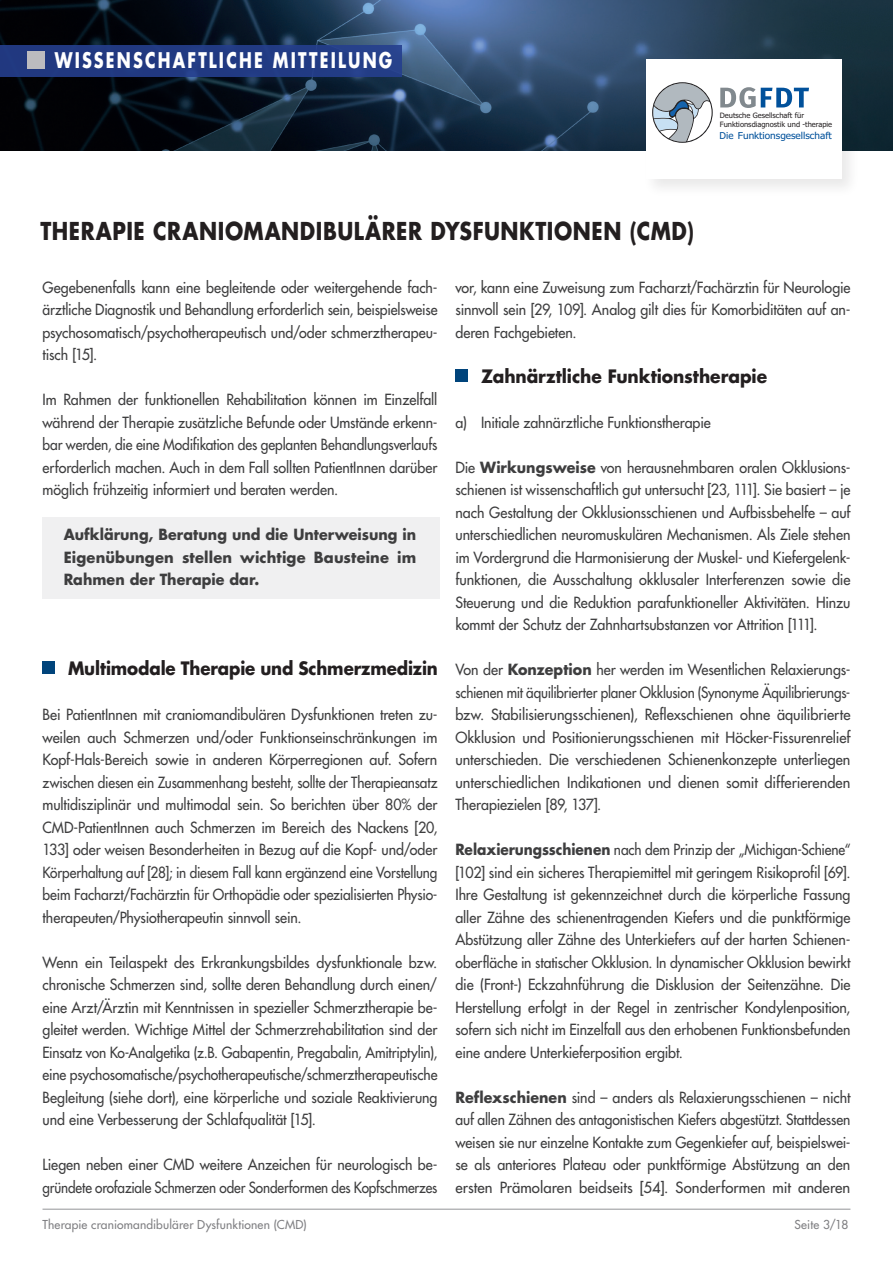
<style>
.page{position:relative;width:893px;height:1263px;background:#fff}
.page>*{position:absolute;margin:0;border:0;box-sizing:border-box;transform-origin:0 0}
.t1{font:700 24px "Futura";letter-spacing:.03em;color:#231f20;scale:.86 1}
.t2{font:700 21px "Futura";letter-spacing:.14em;color:#fff;scale:.76 1}
.fließtext{font:700 18px "Futura";letter-spacing:-.005em;color:#231f20;scale:.93 1}
.fließtext-2{font:700 18px "Futura";letter-spacing:-.005em;color:#231f20;scale:.95 1}
.fließtext-3{font:15px/22.5px "Futura";letter-spacing:-.005em;color:#3e3e3f;text-align:justify;scale:.95 1}
.fließtext-4{font:15px/22.5px "Futura";letter-spacing:-.005em;color:#3e3e3f;text-align:justify;scale:.92 1}
.fließtext-5{font:15px/22.5px "Futura";letter-spacing:-.005em;color:#3e3e3f;text-align:justify;scale:.96 1}
.fließtext-6{font:700 15px/22.5px "Futura";letter-spacing:.005em;color:#3e3e3f;text-align:justify;scale:.95 1}
.t3{font:12px "Futura";letter-spacing:.015em;color:#808083}
.t4{font:9.45px "Tahoma";color:#01519b}
.t5{font:7.35px/8.9px "Tahoma";color:#231f20}
.s1{font-weight:700}
</style>
<div class="page">
<img style="left:0;top:0;width:893px;height:151px">
<div style="left:642px;top:56px;width:218px;height:142px;background:#231f20;opacity:.1"></div>
<div style="left:646px;top:60px;width:195px;height:119px;background:#fff"></div>
<svg style="left:652px;top:82px;width:61px;height:61px"></svg>
<svg style="left:720px;top:87px;width:89px;height:21px"></svg>
<div style="left:0;top:45px;width:401px;height:32px;background:#213a82"></div>
<div style="left:28px;top:51px;width:17px;height:17px;background:#bcbbbf"></div>
<hr style="left:43px;top:1209px;width:807px;height:1px;background:#939598">
<div style="left:43px;top:518px;width:397px;height:81px;background:#f0f0f1"></div>
<div style="left:43px;top:661px;width:12px;height:13px;background:#00447b"></div>
<div style="left:455px;top:369px;width:13px;height:12px;background:#00447b"></div>
<h2 class="t2" style="left:55px;top:46px;width:446px">WISSENSCHAFTLICHE MITTEILUNG</h2>
<p class="t5" style="left:720px;top:111px;width:114px">Deutsche Gesellschaft für<br>Funktionsdiagnostik und -therapie</p>
<p class="t4" style="left:720px;top:129px;width:114px">Die Funktionsgesellschaft</p>
<p class="t1" style="left:40px;top:214px;width:761px">THERAPIE CRANIOMANDIBULÄRER DYSFUNKTIONEN (CMD)</p>
<p class="fließtext-3" style="left:43px;top:276px;width:417px">Gegebenenfalls kann eine begleitende oder weitergehende fach&shy;ärztliche Diagnostik und Behandlung erforderlich sein, beispielsweise psychosomatisch/psychotherapeutisch und/oder schmerztherapeu&shy;tisch [15].</p>
<p class="fließtext-3" style="left:43px;top:388px;width:417px">Im Rahmen der funktionellen Rehabilitation können im Einzelfall während der Therapie zusätzliche Befunde oder Umstände erkenn&shy;bar werden, die eine Modifikation des geplanten Behandlungsverlaufs erforderlich machen. Auch in dem Fall sollten PatientInnen darüber möglich frühzeitig informiert und beraten werden.</p>
<p class="fließtext-6" style="left:64px;top:523px;width:372px">Aufklärung, Beratung und die Unterweisung in Eigenübungen stellen wichtige Bausteine im Rahmen der Therapie dar.</p>
<p class="fließtext" style="left:68px;top:656px;width:399px">Multimodale Therapie und Schmerzmedizin</p>
<p class="fließtext-3" style="left:43px;top:703px;width:417px">Bei PatientInnen mit craniomandibulären Dysfunktionen treten zu&shy;weilen auch Schmerzen und/oder Funktionseinschränkungen im Kopf-Hals-Bereich sowie in anderen Körperregionen auf. Sofern zwischen diesen ein Zusammenhang besteht, sollte der Therapieansatz multidisziplinär und multimodal sein. So berichten über 80% der CMD-PatientInnen auch Schmerzen im Bereich des Nackens [20, 133] oder weisen Besonderheiten in Bezug auf die Kopf- und/oder Körperhaltung auf [28]; in diesem Fall kann ergänzend eine Vorstellung beim Facharzt/Fachärztin für Orthopädie oder spezialisierten Physio&shy;therapeuten/Physiotherapeutin sinnvoll sein.</p>
<p class="fließtext-5" style="left:43px;top:951px;width:413px">Wenn ein Teilaspekt des Erkrankungsbildes dysfunktionale bzw. chronische Schmerzen sind, sollte deren Behandlung durch einen/ eine Arzt/Ärztin mit Kenntnissen in spezieller Schmerztherapie be&shy;gleitet werden. Wichtige Mittel der Schmerzrehabilitation sind der Einsatz von Ko-Analgetika (z.B. Gabapentin, Pregabalin, Amitriptylin), eine psychosomatische/psychotherapeutische/schmerztherapeutische Begleitung (siehe dort), eine körperliche und soziale Reaktivierung und eine Verbesserung der Schlafqualität [15].</p>
<p class="fließtext-3" style="left:43px;top:1153px;width:417px">Liegen neben einer CMD weitere Anzeichen für neurologisch be&shy;gründete orofaziale Schmerzen oder Sonderformen des Kopfschmerzes</p>
<p class="fließtext-3" style="left:455px;top:276px;width:417px">vor, kann eine Zuweisung zum Facharzt/Fachärztin für Neurologie sinnvoll sein [29, 109]. Analog gilt dies für Komorbiditäten auf an&shy;deren Fachgebieten.</p>
<p class="fließtext-2" style="left:481px;top:363px;width:303px">Zahnärztliche Funktionstherapie</p>
<p class="fließtext-3" style="left:455px;top:411px;width:270px">a) Initiale zahnärztliche Funktionstherapie</p>
<p class="fließtext-3" style="left:455px;top:456px;width:417px">Die <span class="s1">Wirkungsweise</span> von herausnehmbaren oralen Okklusions&shy;schienen ist wissenschaftlich gut untersucht [23, 111]. Sie basiert – je nach Gestaltung der Okklusionsschienen und Aufbissbehelfe – auf unterschiedlichen neuromuskulären Mechanismen. Als Ziele stehen im Vordergrund die Harmonisierung der Muskel- und Kiefergelenk&shy;funktionen, die Ausschaltung okklusaler Interferenzen sowie die Steuerung und die Reduktion parafunktioneller Aktivitäten. Hinzu kommt der Schutz der Zahnhartsubstanzen vor Attrition [111].</p>
<p class="fließtext-3" style="left:455px;top:658px;width:417px">Von der <span class="s1">Konzeption</span> her werden im Wesentlichen Relaxierungs&shy;schienen mit äquilibrierter planer Okklusion (Synonyme Äquilibrierungs&shy;bzw. Stabilisierungsschienen), Reflexschienen ohne äquilibrierte Okklusion und Positionierungsschienen mit Höcker-Fissurenrelief unterschieden. Die verschiedenen Schienenkonzepte unterliegen unterschiedlichen Indikationen und dienen somit differierenden Therapiezielen [89, 137].</p>
<p class="fließtext-4" style="left:455px;top:838px;width:431px"><span class="s1">Relaxierungsschienen</span> nach dem Prinzip der „Michigan-Schiene“ [102] sind ein sicheres Therapiemittel mit geringem Risikoprofil [69].<br>Ihre Gestaltung ist gekennzeichnet durch die körperliche Fassung aller Zähne des schienentragenden Kiefers und die punktförmige Abstützung aller Zähne des Unterkiefers auf der harten Schienen&shy;oberfläche in statischer Okklusion. In dynamischer Okklusion bewirkt die (Front-) Eckzahnführung die Disklusion der Seitenzähne. Die Herstellung erfolgt in der Regel in zentrischer Kondylenposition, sofern sich nicht im Einzelfall aus den erhobenen Funktionsbefunden eine andere Unterkieferposition ergibt.</p>
<p class="fließtext-3" style="left:455px;top:1086px;width:417px"><span class="s1">Reflexschienen</span> sind – anders als Relaxierungsschienen – nicht auf allen Zähnen des antagonistischen Kiefers abgestützt. Stattdessen weisen sie nur einzelne Kontakte zum Gegenkiefer auf, beispielswei&shy;se als anteriores Plateau oder punktförmige Abstützung an den ersten Prämolaren beidseits [54]. Sonderformen mit anderen</p>
<p class="t3" style="left:43px;top:1217px;width:266px">Therapie craniomandibulärer Dysfunktionen (CMD)</p>
<p class="t3" style="left:795px;top:1217px;width:55px">Seite 3/18</p>
</div>
